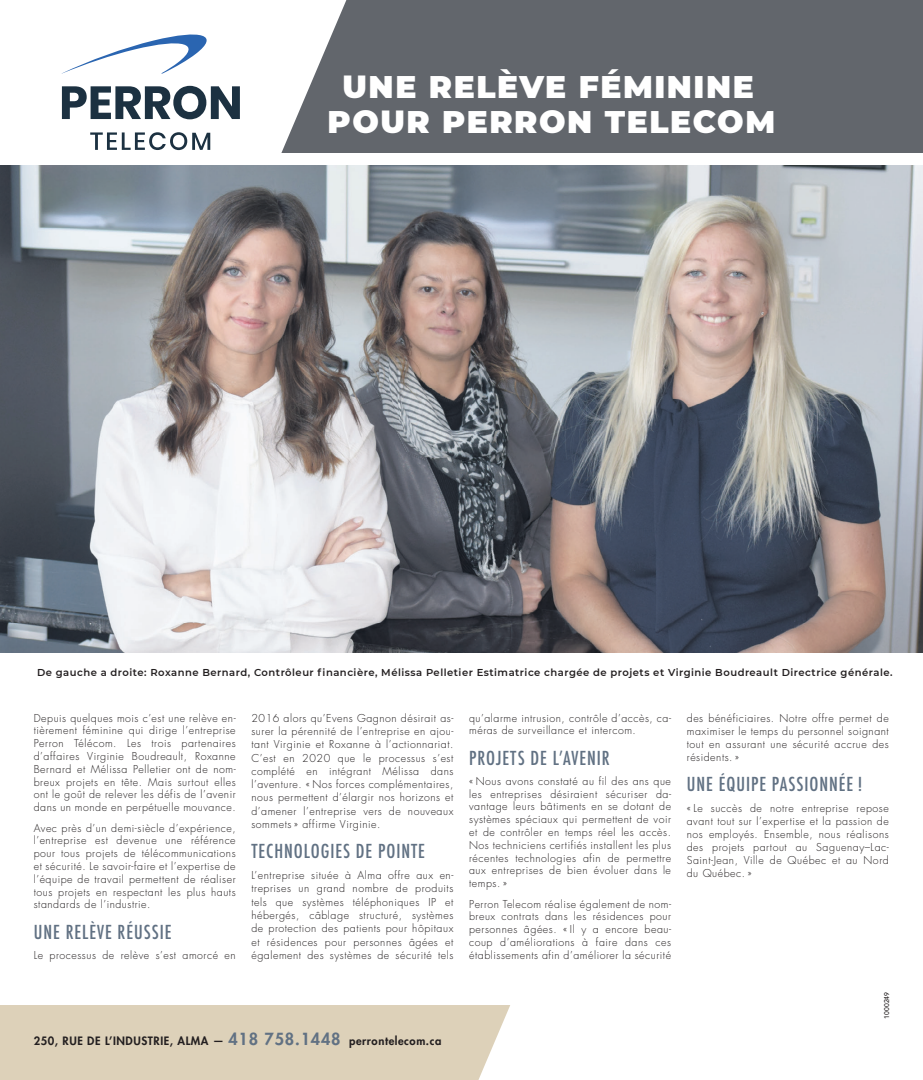
<style>
.page{position:relative;width:923px;height:1080px;background:#fff}
.page>*{position:absolute;margin:0;border:0;box-sizing:border-box;transform-origin:0 0}
.t1{font:900 31.25px/35px "Montserrat";letter-spacing:.05em;color:#fff;text-align:center}
.t2{font:500 condensed 18.75px "Futura";letter-spacing:.05em;color:#617183}
.t3{font:800 11.25px "Futura Std";letter-spacing:.05em;color:#231f20}
.t4{font:300 10.62px/12.8px "Futura Std";letter-spacing:.05em;color:#231f20;text-align:justify}
.t5{font:600 10px "Montserrat";letter-spacing:.05em;color:#231f20}
.t6{font:500 6.88px "Avenir LT Std";color:#231f20}
.s1{font-size:16.25px;color:#617183}
</style>
<div class="page">
<div style="left:281px;top:0;width:641px;height:153px;background:#62666c"></div>
<div style="left:0;top:1005px;width:510px;height:75px;background:#ddd1b9"></div>
<img style="left:0;top:166px;width:922px;height:486px">
<svg style="left:62px;top:86px;width:178px;height:33px"></svg>
<svg style="left:90px;top:132px;width:120px;height:18px"></svg>
<svg style="left:61px;top:34px;width:146px;height:40px"></svg>
<h1 class="t1" style="left:327px;top:67px;width:449px">UNE RELÈVE FÉMININE<br>POUR PERRON TELECOM</h1>
<p class="t5" style="left:37px;top:665px;width:857px">De gauche a droite: Roxanne Bernard, Contrôleur financière, Mélissa Pelletier Estimatrice chargée de projets et Virginie Boudreault Directrice générale.</p>
<p class="t4" style="left:34px;top:712px;width:203px">Depuis quelques mois c’est une relève en&shy;tièrement féminine qui dirige l’entreprise Perron Télécom. Les trois partenaires d’affaires Virginie Boudreault, Roxanne Bernard et Mélissa Pelletier ont de nom&shy;breux projets en tête. Mais surtout elles ont le goût de relever les défis de l’avenir dans un monde en perpétuelle mouvance.</p>
<p class="t4" style="left:34px;top:822px;width:203px">Avec près d’un demi-siècle d’expérience, l’entreprise est devenue une référence pour tous projets de télécommunications et sécurité. Le savoir-faire et l’expertise de l’équipe de travail permettent de réaliser tous projets en respectant les plus hauts standards de l’industrie.</p>
<h2 class="t2" style="left:34px;top:920px;width:139px">UNE RELÈVE RÉUSSIE</h2>
<p class="t4" style="left:34px;top:949px;width:203px">Le processus de relève s’est amorcé en</p>
<p class="t4" style="left:251px;top:711px;width:203px;line-height:13.2px">2016 alors qu’Evens Gagnon désirait as&shy;surer la pérennité de l’entreprise en ajou&shy;tant Virginie et Roxanne à l’actionnariat.<br>C’est en 2020 que le processus s’est complété en intégrant Mélissa dans l’aventure. « -Nos forces complémentaires, nous permettent d’élargir nos horizons et d’amener l’entreprise vers de nouveaux sommets » affirme Virginie.</p>
<h2 class="t2" style="left:251px;top:839px;width:175px">TECHNOLOGIES DE POINTE</h2>
<p class="t4" style="left:251px;top:869px;width:203px;line-height:13.2px">L’entreprise située à Alma offre aux en&shy;treprises un grand nombre de produits tels que systèmes téléphoniques IP et hébergés, câblage structuré, systèmes de protection des patients pour hôpitaux et résidences pour personnes âgées et également des systèmes de sécurité tels</p>
<p class="t4" style="left:469px;top:712px;width:203px">qu’alarme intrusion, contrôle d’accès, ca&shy;méras de surveillance et intercom.</p>
<h2 class="t2" style="left:469px;top:746px;width:142px">PROJETS DE L’AVENIR</h2>
<p class="t4" style="left:469px;top:775px;width:203px">« -Nous avons constaté au fil des ans que les entreprises désiraient sécuriser da&shy;vantage leurs bâtiments en se dotant de systèmes spéciaux qui permettent de voir et de contrôler en temps réel les accès.<br>Nos techniciens certifiés installent les plus récentes technologies afin de permettre aux entreprises de bien évoluer dans le temps. »</p>
<p class="t4" style="left:469px;top:898px;width:203px">Perron Telecom réalise également de nom&shy;breux contrats dans les résidences pour personnes âgées. « -Il y a encore beau&shy;coup d’améliorations à faire dans ces établissements afin d’améliorer la sécurité</p>
<p class="t3" style="left:34px;top:1033px;width:409px">250, RUE DE L’INDUSTRIE, ALMA — <span class="s1">418 758.1448</span> perrontelecom.ca</p>
<p class="t4" style="left:686px;top:712px;width:203px">des bénéficiaires. Notre offre permet de maximiser le temps du personnel soignant tout en assurant une sécurité accrue des résidents. »</p>
<h2 class="t2" style="left:686px;top:772px;width:177px">UNE ÉQUIPE PASSIONNÉE !</h2>
<p class="t4" style="left:686px;top:802px;width:203px">« -Le succès de notre entreprise repose avant tout sur l’expertise et la passion de nos employés. Ensemble, nous réalisons des projets partout au Saguenay–Lac-Saint-Jean, Ville de Québec et au Nord du Québec. »</p>
<p class="t6" style="left:882px;top:1019px;width:28px;rotate:-90deg">1000249</p>
</div>
